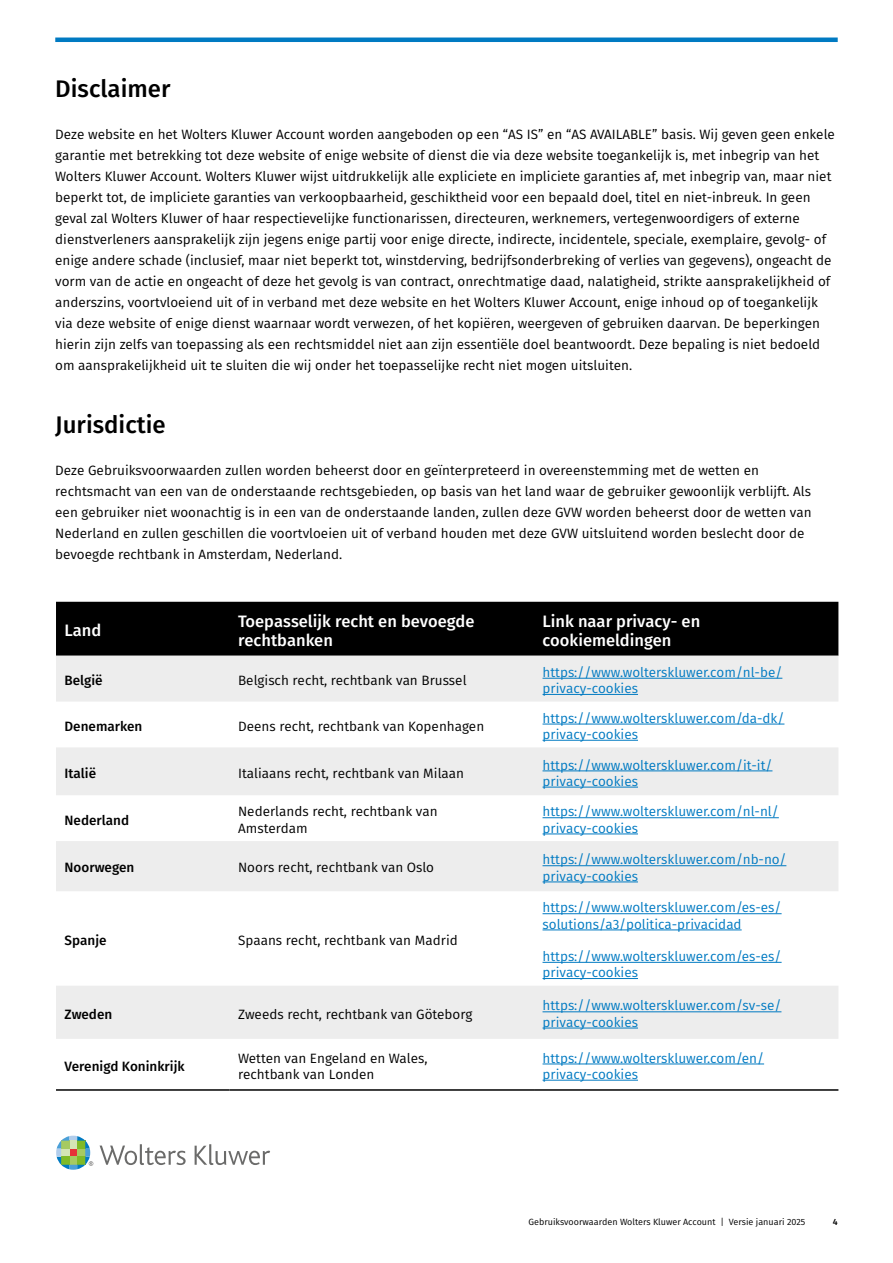
<style>
.page{position:relative;width:893px;height:1263px;background:#fff}
.page>*{position:absolute;margin:0;border:0;box-sizing:border-box;transform-origin:0 0}
.t1{font:500 24px "Fira Sans";color:#000}
.t2{font:500 16.5px/19.8px "Fira Sans";color:#fff}
.t3{font:13.5px/21px "Fira Sans";color:#000}
.t4{font:13.5px/16.2px "Fira Sans";color:#007ac2}
.t5{font:500 13.5px "Fira Sans";color:#000}
.t6{font:9px "Fira Sans";color:#000}
.t7{font:500 9px "Fira Sans";color:#000}
</style>
<div class="page">
<hr style="left:55px;top:38px;width:783px;height:4px;background:#007ac2">
<div style="left:56px;top:602px;width:782px;height:54px;background:#000"></div>
<svg style="left:56px;top:656px;width:782px;height:383px;fill:#ededed"></svg>
<hr style="left:56px;top:1089px;width:174px;height:2px;background:#000">
<hr style="left:230px;top:1089px;width:304px;height:2px;background:#000">
<hr style="left:534px;top:1089px;width:304px;height:2px;background:#000">
<hr style="left:542px;top:678px;width:240px;height:1px;background:#007ac2">
<hr style="left:542px;top:694px;width:96px;height:1px;background:#007ac2">
<hr style="left:542px;top:724px;width:242px;height:1px;background:#007ac2">
<hr style="left:542px;top:740px;width:96px;height:1px;background:#007ac2">
<hr style="left:542px;top:770px;width:230px;height:1px;background:#007ac2">
<hr style="left:542px;top:787px;width:96px;height:1px;background:#007ac2">
<hr style="left:542px;top:817px;width:237px;height:1px;background:#007ac2">
<hr style="left:542px;top:834px;width:96px;height:1px;background:#007ac2">
<hr style="left:542px;top:865px;width:244px;height:1px;background:#007ac2">
<hr style="left:542px;top:881px;width:96px;height:1px;background:#007ac2">
<hr style="left:542px;top:913px;width:240px;height:1px;background:#007ac2">
<hr style="left:542px;top:929px;width:200px;height:1px;background:#007ac2">
<hr style="left:542px;top:962px;width:240px;height:1px;background:#007ac2">
<hr style="left:542px;top:978px;width:96px;height:1px;background:#007ac2">
<hr style="left:542px;top:1011px;width:239px;height:1px;background:#007ac2">
<hr style="left:542px;top:1028px;width:96px;height:1px;background:#007ac2">
<hr style="left:542px;top:1064px;width:222px;height:1px;background:#007ac2">
<hr style="left:542px;top:1080px;width:96px;height:1px;background:#007ac2">
<svg style="left:100px;top:1144px;width:86px;height:21px"></svg>
<svg style="left:195px;top:1144px;width:75px;height:21px"></svg>
<svg style="left:56px;top:1136px;width:37px;height:34px"></svg>
<h1 class="t1" style="left:55px;top:69px;width:117px">Disclaimer</h1>
<p class="t3" style="left:55px;top:123px;width:781px">Deze website en het Wolters Kluwer Account worden aangeboden op een “AS IS” en “AS AVAILABLE” basis. Wij geven geen enkele garantie met betrekking tot deze website of enige website of dienst die via deze website toegankelijk is, met inbegrip van het Wolters Kluwer Account. Wolters Kluwer wijst uitdrukkelijk alle expliciete en impliciete garanties af, met inbegrip van, maar niet beperkt tot, de impliciete garanties van verkoopbaarheid, geschiktheid voor een bepaald doel, titel en niet-inbreuk. In geen geval zal Wolters Kluwer of haar respectievelijke functionarissen, directeuren, werknemers, vertegenwoordigers of externe dienstverleners aansprakelijk zijn jegens enige partij voor enige directe, indirecte, incidentele, speciale, exemplaire, gevolg- of enige andere schade (inclusief, maar niet beperkt tot, winstderving, bedrijfsonderbreking of verlies van gegevens), ongeacht de vorm van de actie en ongeacht of deze het gevolg is van contract, onrechtmatige daad, nalatigheid, strikte aansprakelijkheid of anderszins, voortvloeiend uit of in verband met deze website en het Wolters Kluwer Account, enige inhoud op of toegankelijk via deze website of enige dienst waarnaar wordt verwezen, of het kopiëren, weergeven of gebruiken daarvan. De beperkingen hierin zijn zelfs van toepassing als een rechtsmiddel niet aan zijn essentiële doel beantwoordt. Deze bepaling is niet bedoeld om aansprakelijkheid uit te sluiten die wij onder het toepasselijke recht niet mogen uitsluiten.</p>
<h1 class="t1" style="left:55px;top:405px;width:112px">Jurisdictie</h1>
<p class="t3" style="left:55px;top:459px;width:758px">Deze Gebruiksvoorwaarden zullen worden beheerst door en geïnterpreteerd in overeenstemming met de wetten en rechtsmacht van een van de onderstaande rechtsgebieden, op basis van het land waar de gebruiker gewoonlijk verblijft. Als een gebruiker niet woonachtig is in een van de onderstaande landen, zullen deze GVW worden beheerst door de wetten van Nederland en zullen geschillen die voortvloeien uit of verband houden met deze GVW uitsluitend worden beslecht door de bevoegde rechtbank in Amsterdam, Nederland.</p>
<p class="t2" style="left:65px;top:620px;width:38px">Land</p>
<p class="t2" style="left:238px;top:610px;width:238px">Toepasselijk recht en bevoegde rechtbanken</p>
<p class="t2" style="left:542px;top:610px;width:159px">Link naar privacy- en cookiemeldingen</p>
<p class="t5" style="left:65px;top:669px;width:40px">België</p>
<p class="t3" style="left:238px;top:669px;width:230px">Belgisch recht, rechtbank van Brussel</p>
<p class="t4" style="left:542px;top:664px;width:241px">https://www.wolterskluwer.com/nl-be/ privacy-cookies</p>
<p class="t5" style="left:65px;top:715px;width:79px">Denemarken</p>
<p class="t3" style="left:238px;top:715px;width:248px">Deens recht, rechtbank van Kopenhagen</p>
<p class="t4" style="left:542px;top:709px;width:243px">https://www.wolterskluwer.com/da-dk/ privacy-cookies</p>
<p class="t5" style="left:65px;top:762px;width:33px">Italië</p>
<p class="t3" style="left:238px;top:762px;width:228px">Italiaans recht, rechtbank van Milaan</p>
<p class="t4" style="left:542px;top:756px;width:231px">https://www.wolterskluwer.com/it-it/ privacy-cookies</p>
<p class="t5" style="left:65px;top:809px;width:66px">Nederland</p>
<p class="t3" style="left:238px;top:803px;width:201px;line-height:16.2px">Nederlands recht, rechtbank van<br>Amsterdam</p>
<p class="t4" style="left:542px;top:803px;width:238px">https://www.wolterskluwer.com/nl-nl/ privacy-cookies</p>
<p class="t5" style="left:65px;top:857px;width:71px">Noorwegen</p>
<p class="t3" style="left:238px;top:857px;width:197px">Noors recht, rechtbank van Oslo</p>
<p class="t4" style="left:542px;top:851px;width:245px">https://www.wolterskluwer.com/nb-no/ privacy-cookies</p>
<p class="t5" style="left:65px;top:929px;width:44px">Spanje</p>
<p class="t3" style="left:238px;top:929px;width:221px">Spaans recht, rechtbank van Madrid</p>
<p class="t4" style="left:542px;top:899px;width:241px">https://www.wolterskluwer.com/es-es/ solutions/a3/politica-privacidad</p>
<p class="t4" style="left:542px;top:948px;width:241px">https://www.wolterskluwer.com/es-es/ privacy-cookies</p>
<p class="t5" style="left:65px;top:1003px;width:49px">Zweden</p>
<p class="t3" style="left:238px;top:1003px;width:236px">Zweeds recht, rechtbank van Göteborg</p>
<p class="t4" style="left:542px;top:997px;width:240px">https://www.wolterskluwer.com/sv-se/ privacy-cookies</p>
<p class="t5" style="left:65px;top:1055px;width:122px">Verenigd Koninkrijk</p>
<p class="t3" style="left:238px;top:1049px;width:191px;line-height:16.2px">Wetten van Engeland en Wales, rechtbank van Londen</p>
<p class="t4" style="left:542px;top:1049px;width:223px">https://www.wolterskluwer.com/en/ privacy-cookies</p>
<p class="t6" style="left:528px;top:1215px;width:278px">Gebruiksvoorwaarden Wolters Kluwer Account | Versie januari 2025</p>
<p class="t7" style="left:833px;top:1214px;width:6px">4</p>
</div>
